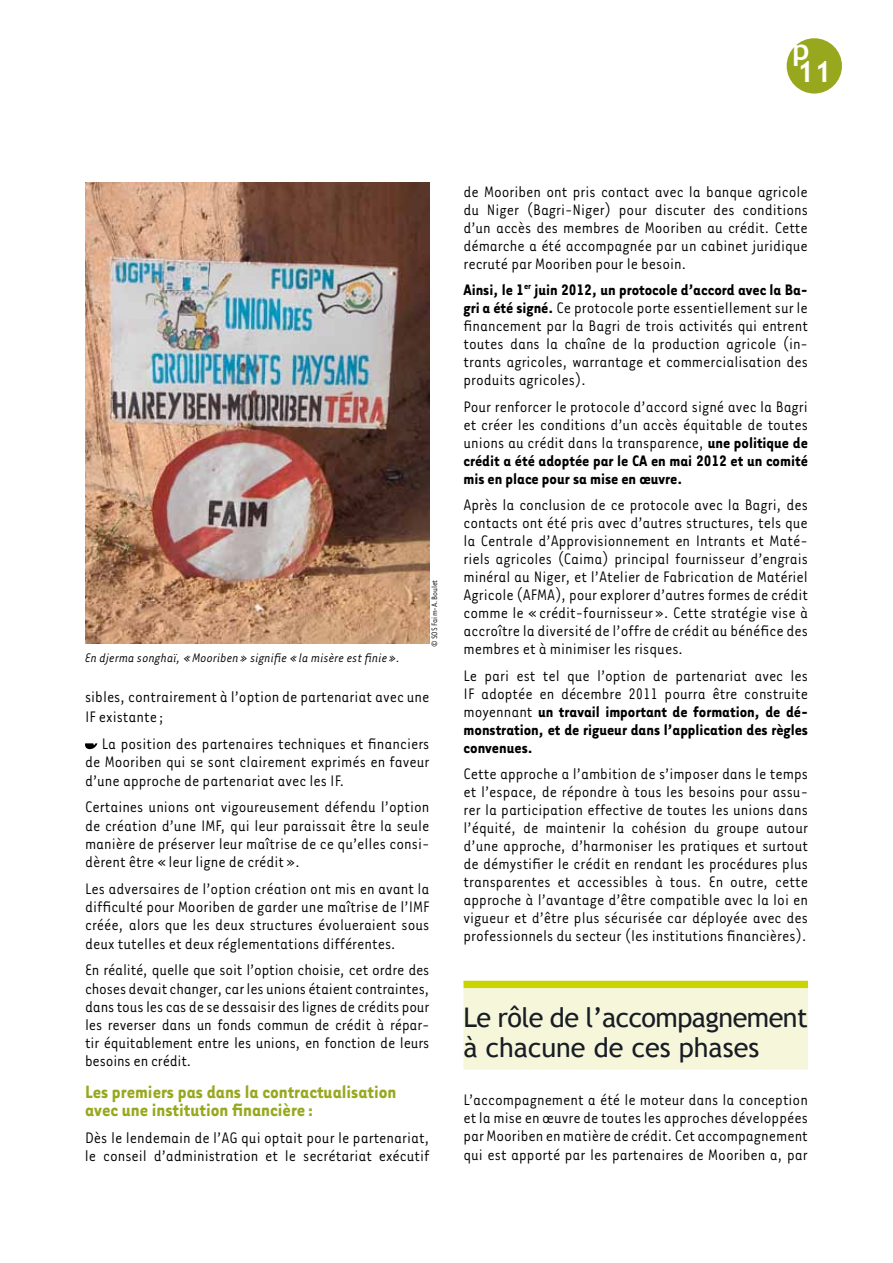
<style>
.page{position:relative;width:893px;height:1263px;background:#fff}
.page>*{position:absolute;margin:0;border:0;box-sizing:border-box;transform-origin:0 0}
.t1{font:700 29.25px/22.5px "Trebuchet MS";color:#fff}
.t2{font:27px/30px "Trebuchet MS";letter-spacing:-.02em;color:#181c25}
.t3{font:700 20.55px/18.3px "Tarzana Narrow";color:#98a81e}
.t4{font:17.55px/18px "Tarzana Narrow";color:#000;text-align:justify}
.t5{font:italic 14.25px "Tarzana Narrow";color:#000}
.t6{font:9px "Tarzana Narrow";color:#000}
.s1{font-weight:700}
</style>
<div class="page">
<svg style="left:85px;top:743px;width:12px;height:6px"></svg>
<div style="left:463px;top:981px;width:345px;height:7px;background:#cad400"></div>
<div style="left:463px;top:988px;width:345px;height:81px;background:#f5f6da"></div>
<img style="left:85px;top:183px;width:345px;height:460px">
<div style="left:787px;top:38px;width:55px;height:56px;background:#98a81e;border-radius:50%"></div>
<h1 class="t1" style="left:792px;top:38px;width:41px">p<br>11</h1>
<p class="t5" style="left:85px;top:649px;width:317px">En djerma songhaï, «Mooriben» signifie «la misère est finie».</p>
<p class="t6" style="left:429px;top:647px;width:69px;rotate:-90deg">©SOS Faim-A.Boulet</p>
<p class="t4" style="left:85px;top:687px;width:346px;line-height:19.4px">sibles, contrairement à l’option de partenariat avec une<br>IF existante ;</p>
<p class="t4" style="left:85px;top:734px;width:346px;text-indent:17px">La position des partenaires techniques et financiers de Mooriben qui se sont clairement exprimés en faveur d’une approche de partenariat avec les IF.</p>
<p class="t4" style="left:85px;top:797px;width:346px">Certaines unions ont vigoureusement défendu l’option de création d’une IMF, qui leur paraissait être la seule manière de préserver leur maîtrise de ce qu’elles consi&shy;dèrent être «leur ligne de crédit».</p>
<p class="t4" style="left:85px;top:879px;width:346px">Les adversaires de l’option création ont mis en avant la difficulté pour Mooriben de garder une maîtrise de l’IMF créée, alors que les deux structures évolueraient sous deux tutelles et deux réglementations différentes.</p>
<p class="t4" style="left:85px;top:960px;width:346px">En réalité, quelle que soit l’option choisie, cet ordre des choses devaitchanger,carles unions étaientcontraintes, danstouslescas de se dessaisir deslignes de crédits pour les reverser dans un fonds commun de crédit à répar&shy;tir équitablement entre les unions, en fonction de leurs besoins en crédit.</p>
<p class="t3" style="left:85px;top:1081px;width:313px">Les premiers pas dans la contractualisation avec une institution financière :</p>
<p class="t4" style="left:85px;top:1127px;width:346px">Dès le lendemain de l’AG qui optait pour le partenariat, le conseil d’administration et le secrétariat exécutif</p>
<p class="t4" style="left:463px;top:182px;width:346px">de Mooriben ont pris contact avec la banque agricole du Niger (Bagri-Niger) pour discuter des conditions d’un accès des membres de Mooriben au crédit. Cette démarche a été accompagnée par un cabinet juridique recruté par Mooriben pour le besoin.</p>
<p class="t4" style="left:463px;top:280px;width:346px"><span class="s1">Ainsi, le 1</span><sup>er</sup> <span class="s1">juin 2012, un protocole d’accord avec la Ba&shy;gri a été signé.</span> Ce protocole porte essentiellement sur le financement par la Bagri de trois activités qui entrent toutes dans la chaîne de la production agricole (in&shy;trants agricoles, warrantage et commercialisation des produits agricoles).</p>
<p class="t4" style="left:463px;top:397px;width:346px">Pour renforcer le protocole d’accord signé avec la Bagri et créer les conditions d’un accès équitable de toutes unions au crédit dans la transparence, <span class="s1">une politique de crédit a été adoptée par le CA en mai 2012 et un comité mis en place pour sa mise en œuvre.</span></p>
<p class="t4" style="left:463px;top:495px;width:346px">Après la conclusion de ce protocole avec la Bagri, des contacts ont été pris avec d’autres structures, tels que la Centrale d’Approvisionnement en Intrants et Maté&shy;riels agricoles (Caima) principal fournisseur d’engrais minéral au Niger, et l’Atelier de Fabrication de Matériel Agricole (AFMA), pour explorer d’autresformes de crédit comme le «crédit-fournisseur». Cette stratégie vise à accroître la diversité de l’offre de crédit au bénéfice des membres et à minimiser les risques.</p>
<p class="t4" style="left:463px;top:666px;width:346px">Le pari est tel que l’option de partenariat avec les IF adoptée en décembre 2011 pourra être construite moyennant <span class="s1">un travail important de formation, de dé&shy;monstration, et de rigueur dans l’application des règles convenues.</span></p>
<p class="t4" style="left:463px;top:764px;width:346px">Cette approche a l’ambition de s’imposer dans le temps et l’espace, de répondre à tous les besoins pour assu&shy;rer la participation effective de toutes les unions dans l’équité, de maintenir la cohésion du groupe autour d’une approche, d’harmoniser les pratiques et surtout de démystifier le crédit en rendant les procédures plus transparentes et accessibles à tous. En outre, cette approche à l’avantage d’être compatible avec la loi en vigueur et d’être plus sécurisée car déployée avec des professionnels du secteur (les institutions financières).</p>
<h2 class="t2" style="left:463px;top:1002px;width:346px">Le rôle de l’accompagnement à chacune de ces phases</h2>
<p class="t4" style="left:463px;top:1089px;width:346px">L’accompagnement a été le moteur dans la conception etlamise enœuvre de toutesles approches développées parMooriben enmatière de crédit. Cet accompagnement qui est apporté par les partenaires de Mooriben a, par</p>
</div>
